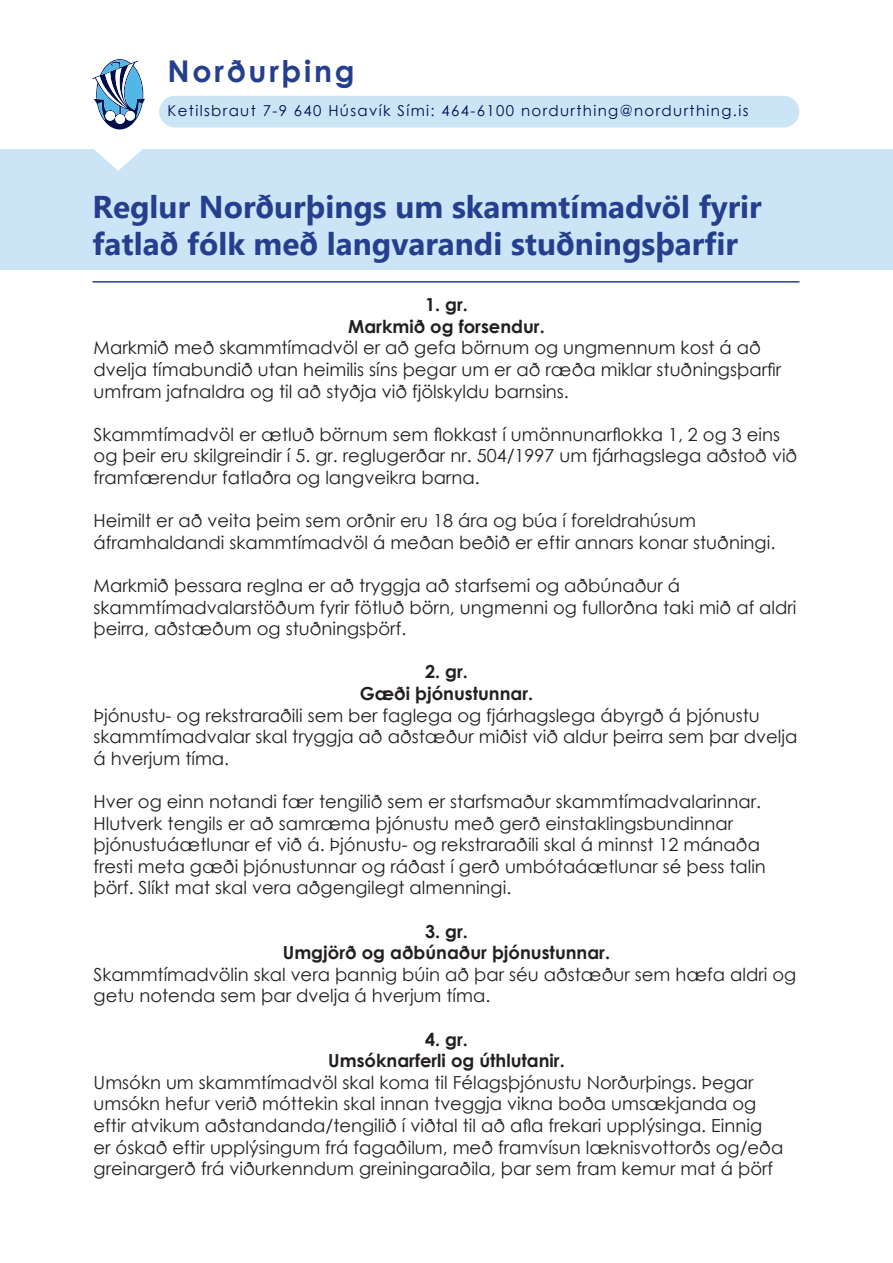
<style>
.page{position:relative;width:893px;height:1263px;background:#fff}
.page>*{position:absolute;margin:0;border:0;box-sizing:border-box;transform-origin:0 0}
.t1{font:700 31.5px/37.8px "Gadugi";color:#253f8e}
.t2{font:700 30px "Century Gothic";letter-spacing:.09em;color:#253f8e}
.t3{font:18px/21.6px "Century Gothic";color:#231f20}
.reglur_greinar{font:700 18px "Century Gothic";color:#231f20}
.t4{font:15px "Century Gothic";letter-spacing:.09em;color:#000e4c}
</style>
<div class="page">
<div style="left:0;top:149px;width:893px;height:121px;background:#cbe5f7"></div>
<div style="left:159px;top:96px;width:640px;height:32px;background:#cbe5f7;border-radius:16px"></div>
<svg style="left:92px;top:59px;width:53px;height:113px"></svg>
<hr style="left:93px;top:281px;width:706px;height:2px;background:#253f8e">
<h2 class="t2" style="left:168px;top:48px;width:188px">Norðurþing</h2>
<p class="t4" style="left:168px;top:100px;width:582px">Ketilsbraut 7-9 640 Húsavík Sími: 464-6100 nordurthing@nordurthing.is</p>
<h1 class="t1" style="left:93px;top:187px;width:671px">Reglur Norðurþings um skammtímadvöl fyrir fatlað fólk með langvarandi stuðningsþarfir</h1>
<p class="reglur_greinar" style="left:425px;top:291px;width:44px">1. gr.</p>
<p class="reglur_greinar" style="left:348px;top:313px;width:198px">Markmið og forsendur.</p>
<p class="t3" style="left:94px;top:337px;width:689px">Markmið með skammtímadvöl er að gefa börnum og ungmennum kost á að dvelja tímabundið utan heimilis síns þegar um er að ræða miklar stuðningsþarfir umfram jafnaldra og til að styðja við fjölskyldu barnsins.</p>
<p class="t3" style="left:94px;top:423px;width:705px">Skammtímadvöl er ætluð börnum sem flokkast í umönnunarflokka 1, 2 og 3 eins og þeir eru skilgreindir í 5. gr. reglugerðar nr. 504/1997 um fjárhagslega aðstoð við framfærendur fatlaðra og langveikra barna.</p>
<p class="t3" style="left:94px;top:510px;width:683px">Heimilt er að veita þeim sem orðnir eru 18 ára og búa í foreldrahúsum áframhaldandi skammtímadvöl á meðan beðið er eftir annars konar stuðningi.</p>
<p class="t3" style="left:94px;top:574px;width:704px">Markmið þessara reglna er að tryggja að starfsemi og aðbúnaður á skammtímadvalarstöðum fyrir fötluð börn, ungmenni og fullorðna taki mið af aldri þeirra, aðstæðum og stuðningsþörf.</p>
<p class="reglur_greinar" style="left:425px;top:658px;width:44px">2. gr.</p>
<p class="reglur_greinar" style="left:360px;top:680px;width:175px">Gæði þjónustunnar.</p>
<p class="t3" style="left:94px;top:704px;width:705px">Þjónustu- og rekstraraðili sem ber faglega og fjárhagslega ábyrgð á þjónustu skammtímadvalar skal tryggja að aðstæður miðist við aldur þeirra sem þar dvelja á hverjum tíma.</p>
<p class="t3" style="left:94px;top:790px;width:674px">Hver og einn notandi fær tengilið sem er starfsmaður skammtímadvalarinnar.<br>Hlutverk tengils er að samræma þjónustu með gerð einstaklingsbundinnar þjónustuáætlunar ef við á. Þjónustu- og rekstraraðili skal á minnst 12 mánaða fresti meta gæði þjónustunnar og ráðast í gerð umbótaáætlunar sé þess talin þörf. Slíkt mat skal vera aðgengilegt almenningi.</p>
<p class="reglur_greinar" style="left:425px;top:917px;width:44px">3. gr.</p>
<p class="reglur_greinar" style="left:283px;top:939px;width:329px">Umgjörð og aðbúnaður þjónustunnar.</p>
<p class="t3" style="left:94px;top:963px;width:704px">Skammtímadvölin skal vera þannig búin að þar séu aðstæður sem hæfa aldri og getu notenda sem þar dvelja á hverjum tíma.</p>
<p class="reglur_greinar" style="left:425px;top:1025px;width:44px">4. gr.</p>
<p class="reglur_greinar" style="left:328px;top:1047px;width:238px">Umsóknarferli og úthlutanir.</p>
<p class="t3" style="left:94px;top:1071px;width:691px">Umsókn um skammtímadvöl skal koma til Félagsþjónustu Norðurþings. Þegar umsókn hefur verið móttekin skal innan tveggja vikna boða umsækjanda og eftir atvikum aðstandanda/tengilið í viðtal til að afla frekari upplýsinga. Einnig er óskað eftir upplýsingum frá fagaðilum, með framvísun læknisvottorðs og/eða greinargerð frá viðurkenndum greiningaraðila, þar sem fram kemur mat á þörf</p>
</div>
